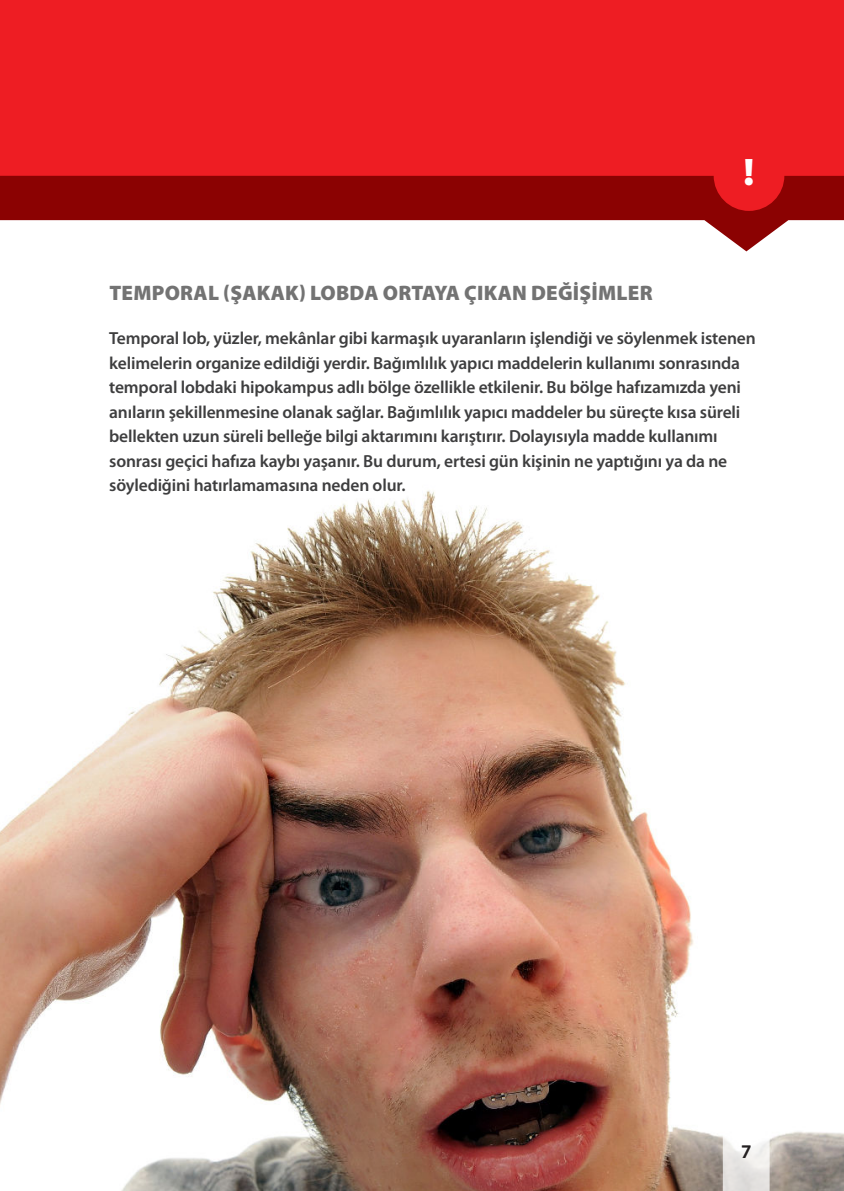
<style>
.page{position:relative;width:844px;height:1191px;background:#fff}
.page>*{position:absolute;margin:0;border:0;box-sizing:border-box;transform-origin:0 0}
.t1{font:900 38.5px "Myriad Pro";color:#fff}
.t2{font:900 21px "Myriad Pro";letter-spacing:.01em;color:#737373}
.t3{font:600 19.25px "Myriad Pro";color:#231f20}
.t4{font:600 17.5px/24.5px "Myriad Pro";letter-spacing:-.01em;color:#3e3e3f}
</style>
<div class="page">
<img style="left:0;top:490px;width:843px;height:701px">
<svg style="left:0;top:176px;width:843px;height:75px;fill:#8b0202"></svg>
<div style="left:0;top:0;width:843px;height:176px;background:#ee1d23"></div>
<div style="left:713px;top:140px;width:71px;height:71px;background:#ee1d23;border-radius:50%"></div>
<svg style="left:722px;top:1125px;width:47px;height:66px"></svg>
<h1 class="t1" style="left:743px;top:152px;width:12px">!</h1>
<p class="t2" style="left:109px;top:282px;width:544px">TEMPORAL (ŞAKAK) LOBDA ORTAYA ÇIKAN DEĞİŞİMLER</p>
<p class="t4" style="left:109px;top:326px;width:648px">Temporal lob, yüzler, mekânlar gibi karmaşık uyaranların işlendiği ve söylenmek istenen kelimelerin organize edildiği yerdir. Bağımlılık yapıcı maddelerin kullanımı sonrasında temporal lobdaki hipokampus adlı bölge özellikle etkilenir. Bu bölge hafızamızda yeni anıların şekillenmesine olanak sağlar. Bağımlılık yapıcı maddeler bu süreçte kısa süreli bellekten uzun süreli belleğe bilgi aktarımını karıştırır. Dolayısıyla madde kullanımı sonrası geçici hafıza kaybı yaşanır. Bu durum, ertesi gün kişinin ne yaptığını ya da ne söylediğini hatırlamamasına neden olur.</p>
<p class="t3" style="left:740px;top:1141px;width:12px">7</p>
</div>
